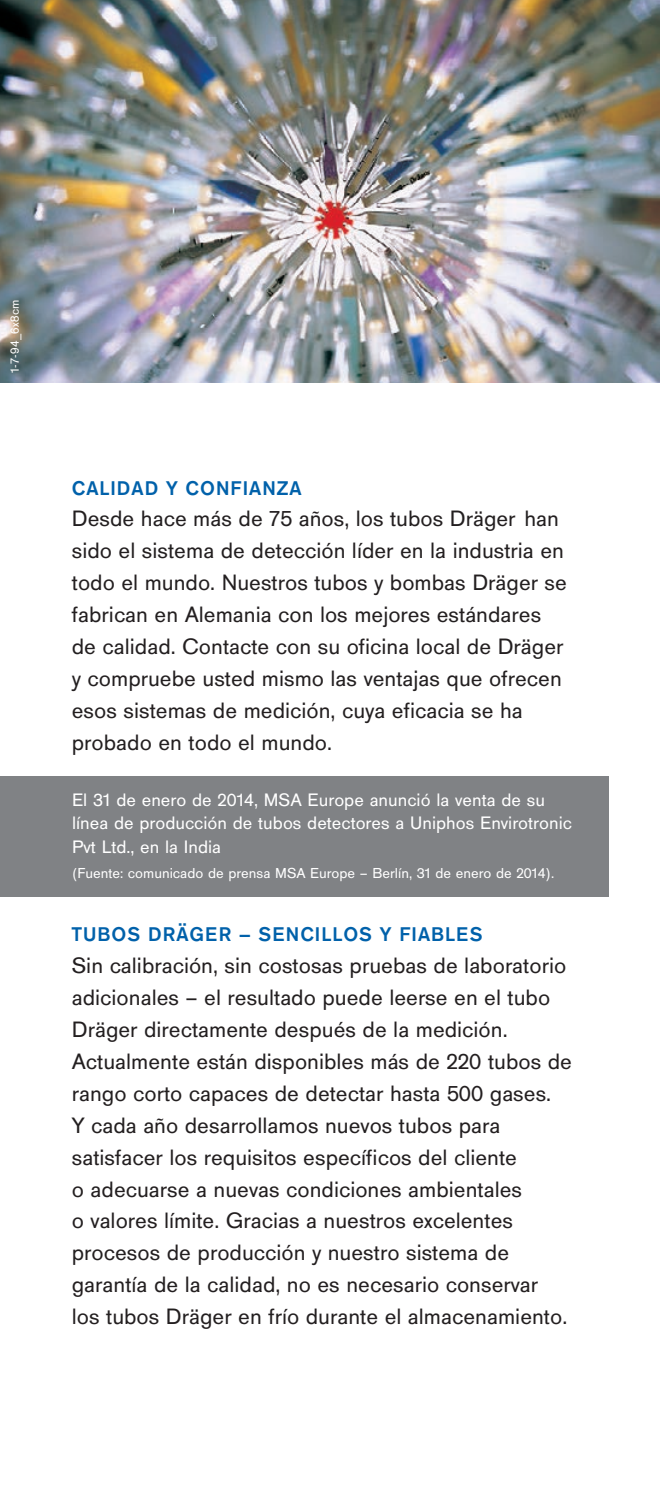
<style>
.page{position:relative;width:660px;height:1489px;background:#fff}
.page>*{position:absolute;margin:0;border:0;box-sizing:border-box;transform-origin:0 0}
.t1{font:23px/32px "Draeger San";color:#231f20}
.t2{font:700 20.5px "Draeger San";letter-spacing:.05em;color:#0161aa}
.t3{font:18.75px/23.8px "Draeger San";color:#fff}
.t4{font:15px "Draeger San";color:#fff}
.t5{font:12.5px "Draeger San";letter-spacing:.025em;color:#fff}
</style>
<div class="page">
<img style="left:0;top:0;width:659px;height:383px">
<div style="left:0;top:776px;width:608px;height:120px;background:#808285"></div>
<p class="t5" style="left:8px;top:373px;width:75px;rotate:-90deg">1-7-94_6x8cm</p>
<p class="t2" style="left:72px;top:476px;width:231px">CALIDAD Y CONFIANZA</p>
<p class="t1" style="left:72px;top:503px;width:496px">Desde hace más de 75 años, los tubos Dräger han sido el sistema de detección líder en la industria en todo el mundo. Nuestros tubos y bombas Dräger se fabrican en Alemania con los mejores estándares de calidad. Contacte con su oficina local de Dräger y compruebe usted mismo las ventajas que ofrecen esos sistemas de medición, cuya eficacia se ha probado en todo el mundo.</p>
<p class="t3" style="left:72px;top:787px;width:501px">El 31 de enero de 2014, MSA Europe anunció la venta de su línea de producción de tubos detectores a Uniphos Envirotronic<br>Pvt Ltd., en la India</p>
<p class="t4" style="left:72px;top:865px;width:483px">(Fuente: comunicado de prensa MSA Europe – Berlín, 31 de enero de 2014).</p>
<p class="t2" style="left:72px;top:923px;width:412px">TUBOS DRÄGER – SENCILLOS Y FIABLES</p>
<p class="t1" style="left:72px;top:949px;width:501px">Sin calibración, sin costosas pruebas de laboratorio adicionales – el resultado puede leerse en el tubo Dräger directamente después de la medición.<br>Actualmente están disponibles más de 220 tubos de rango corto capaces de detectar hasta 500 gases.<br>Y cada año desarrollamos nuevos tubos para satisfacer los requisitos específicos del cliente<br>o adecuarse a nuevas condiciones ambientales<br>o valores límite. Gracias a nuestros excelentes procesos de producción y nuestro sistema de garantía de la calidad, no es necesario conservar<br>los tubos Dräger en frío durante el almacenamiento.</p>
</div>
